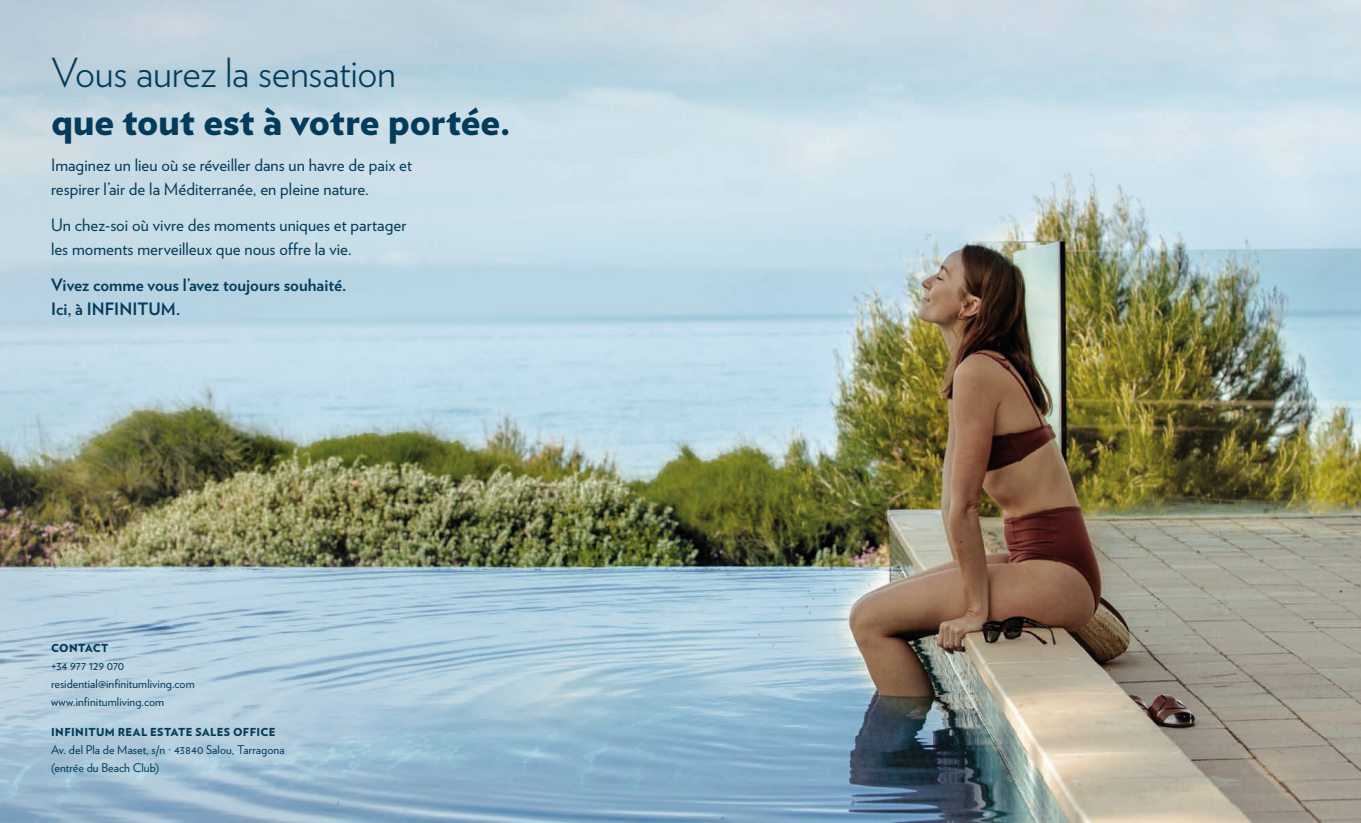
<style>
.page{position:relative;width:1361px;height:823px;background:#fff}
.page>*{position:absolute;margin:0;border:0;box-sizing:border-box;transform-origin:0 0}
.TÍTOLS_-_Arena{font:900 40px/48px "Verlag";letter-spacing:-.005em;color:#033c5a}
.TEXT_CORREGUT_-_17_pt{font:17px/24px "Verlag";color:#033c5a}
.TEXT_CORREGUT_-_17_pt-2{font:700 17px/24px "Verlag";color:#033c5a}
.TEXT_CORREGUT_-_12pt{font:12px/18px "Verlag";letter-spacing:.005em;color:#033c5a}
.TEXT_CORREGUT_-_12pt-2{font:900 11px "Verlag";letter-spacing:.04em;color:#033c5a}
.s1{font-weight:300}
</style>
<div class="page">
<img style="left:0;top:0;width:1361px;height:822px">
<p class="TÍTOLS_-_Arena" style="left:51px;top:46px;width:461px"><span class="s1">Vous aurez la sensation<br></span>que tout est à votre portée.</p>
<p class="TEXT_CORREGUT_-_17_pt" style="left:51px;top:152px;width:363px">Imaginez un lieu où se réveiller dans un havre de paix et respirer l’air de la Méditerranée, en pleine nature.</p>
<p class="TEXT_CORREGUT_-_17_pt" style="left:51px;top:212px;width:357px">Un chez-soi où vivre des moments uniques et partager les moments merveilleux que nous offre la vie.</p>
<p class="TEXT_CORREGUT_-_17_pt-2" style="left:51px;top:272px;width:297px">Vivez comme vous l’avez toujours souhaité.<br>Ici, à INFINITUM.</p>
<p class="TEXT_CORREGUT_-_12pt-2" style="left:51px;top:638px;width:59px">CONTACT</p>
<p class="TEXT_CORREGUT_-_12pt" style="left:51px;top:655px;width:145px">+34 977 129 070 residential@infinitumliving.com www.infinitumliving.com</p>
<p class="TEXT_CORREGUT_-_12pt-2" style="left:51px;top:722px;width:226px">INFINITUM REAL ESTATE SALES OFFICE</p>
<p class="TEXT_CORREGUT_-_12pt" style="left:51px;top:739px;width:235px">Av. del Pla de Maset, s/n · 43840 Salou, Tarragona (entrée du Beach Club)</p>
</div>
